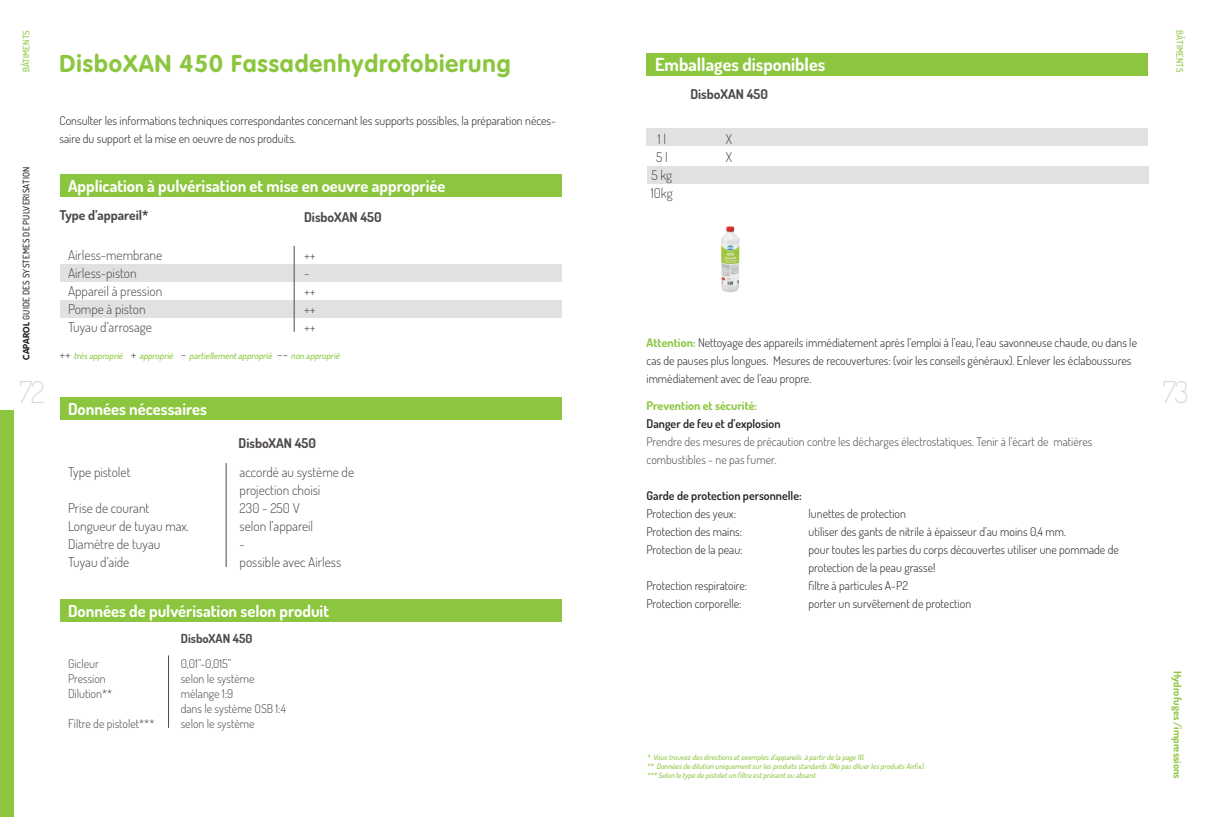
<style>
.page{position:relative;width:1208px;height:817px;background:#fff}
.page>*{position:absolute;margin:0;border:0;box-sizing:border-box;transform-origin:0 0}
.t1{font:200 30px "Dosis";color:#d9d7d2}
.t2{font:700 24px "VAG Rounded Std";letter-spacing:.04em;color:#8bc63e}
.t3{font:700 18px "Dosis";color:#fff}
.t4{font:700 16.5px "Dosis";color:#fff}
.t5{font:300 13.5px/18px "Dosis";color:#4d4948}
.t6{font:700 13.5px "Dosis";color:#4d4948}
.t7{font:700 12.45px "Dosis";color:#4d4948}
.t8{font:300 12px/18px "Dosis";color:#231f20}
.t9{font:300 12px/18px "Dosis";color:#4d4948}
.t10{font:600 12px "Dosis";color:#231f20}
.t11{font:700 12px "Dosis";color:#8bc63e}
.t12{font:700 10.5px "Dosis";color:#8bc63e}
.t13{font:italic 500 9px "Dosis";color:#8bc63e}
.t14{font:500 9px "Dosis";letter-spacing:.02em;color:#231f20}
.t15{font:500 9px "Dosis";letter-spacing:.02em;color:#8bc63e}
.t16{font:italic 500 7.5px "Dosis";color:#8bc63e}
.s1{font-family:"VAG Rounded Std";font-weight:700}
.s2{font-weight:700;color:#8bc63e}
.s3{font-weight:300;font-style:normal;font-size:13.5px;color:#4d4948}
</style>
<div class="page">
<div style="left:0;top:410px;width:14px;height:406px;background:#8bc63e"></div>
<div style="left:60px;top:300px;width:501px;height:18px;background:#e1e1e0"></div>
<div style="left:60px;top:264px;width:501px;height:18px;background:#e1e1e0"></div>
<div style="left:60px;top:174px;width:501px;height:23px;background:#8bc63e"></div>
<div style="left:60px;top:396px;width:501px;height:23px;background:#8bc63e"></div>
<div style="left:60px;top:599px;width:501px;height:23px;background:#8bc63e"></div>
<hr style="left:294px;top:246px;width:1px;height:85px;background:#4d4948">
<hr style="left:226px;top:463px;width:1px;height:104px;background:#4d4948">
<hr style="left:168px;top:655px;width:1px;height:72px;background:#4d4948">
<div style="left:647px;top:166px;width:501px;height:18px;background:#e1e1e0"></div>
<div style="left:646px;top:53px;width:502px;height:23px;background:#8bc63e"></div>
<div style="left:646px;top:128px;width:502px;height:18px;background:#e1e1e0"></div>
<img style="left:721px;top:226px;width:18px;height:66px">
<p class="t15" style="left:20px;top:72px;width:44px;rotate:-90deg">BÂTIMENTS</p>
<p class="t15" style="left:1185px;top:30px;width:44px;rotate:90deg">BÂTIMENTS</p>
<p class="t2" style="left:60px;top:49px;width:452px">DisboXAN 450 Fassadenhydrofobierung</p>
<p class="t8" style="left:60px;top:111px;width:498px">Consulter les informations techniques correspondantes concernant les supports possibles, la préparation néces&shy;saire du support et la mise en oeuvre de nos produits.</p>
<p class="t4" style="left:68px;top:175px;width:379px">Application à pulvérisation et mise en oeuvre appropriée</p>
<p class="t3" style="left:655px;top:52px;width:172px">Emballages disponibles</p>
<p class="t6" style="left:690px;top:86px;width:79px">DisboXAN 450</p>
<p class="t5" style="left:726px;top:129px;width:8px">X</p>
<p class="t5" style="left:726px;top:147px;width:8px">X</p>
<p class="t5" style="left:657px;top:129px;width:10px">1 l</p>
<p class="t5" style="left:656px;top:147px;width:13px">5 l</p>
<p class="t5" style="left:651px;top:165px;width:22px">5 kg</p>
<p class="t5" style="left:651px;top:183px;width:24px">10kg</p>
<p class="t14" style="left:20px;top:360px;width:195px;rotate:-90deg"><span class="s1">CAPAROL</span> GUIDE DES SYSTEMES DE PULVERISATION</p>
<h1 class="t1" style="left:19px;top:372px;width:27px">72</h1>
<h1 class="t1" style="left:1162px;top:372px;width:27px">73</h1>
<p class="t6" style="left:60px;top:206px;width:91px">Type d’appareil*</p>
<p class="t6" style="left:304px;top:208px;width:79px">DisboXAN 450</p>
<p class="t5" style="left:68px;top:245px;width:96px">Airless-membrane</p>
<p class="t5" style="left:68px;top:263px;width:70px">Airless-piston</p>
<p class="t5" style="left:68px;top:281px;width:96px">Appareil à pression</p>
<p class="t5" style="left:68px;top:299px;width:79px">Pompe à piston</p>
<p class="t5" style="left:68px;top:317px;width:85px">Tuyau d’arrosage</p>
<p class="t5" style="left:304px;top:245px;width:13px">++</p>
<p class="t5" style="left:304px;top:263px;width:7px">-</p>
<p class="t5" style="left:304px;top:281px;width:13px">++</p>
<p class="t5" style="left:304px;top:299px;width:13px">++</p>
<p class="t5" style="left:304px;top:317px;width:13px">++</p>
<p class="t8" style="left:646px;top:333px;width:492px"><span class="s2">Attention:</span> Nettoyage des appareils immédiatement après l’emploi à l’eau, l’eau savonneuse chaude, ou dans le cas de pauses plus longues. Mesures de recouvertures: (voir les conseils généraux). Enlever les éclaboussures immédiatement avec de l’eau propre.</p>
<p class="t11" style="left:646px;top:397px;width:112px">Prevention et sécurité:</p>
<p class="t10" style="left:646px;top:415px;width:135px">Danger de feu et d’explosion</p>
<p class="t9" style="left:646px;top:432px;width:447px">Prendre des mesures de précaution contre les décharges électrostatiques. Tenir à l’écart de matières combustibles - ne pas fumer.</p>
<p class="t10" style="left:646px;top:487px;width:157px">Garde de protection personnelle:</p>
<p class="t8" style="left:646px;top:504px;width:91px">Protection des yeux:</p>
<p class="t8" style="left:808px;top:504px;width:99px">lunettes de protection</p>
<p class="t8" style="left:646px;top:522px;width:97px">Protection des mains:</p>
<p class="t8" style="left:808px;top:522px;width:259px">utiliser des gants de nitrile à épaisseur d’au moins 0,4 mm.</p>
<p class="t8" style="left:646px;top:540px;width:98px">Protection de la peau:</p>
<p class="t8" style="left:808px;top:540px;width:312px">pour toutes les parties du corps découvertes utiliser une pommade de</p>
<p class="t8" style="left:808px;top:558px;width:128px">protection de la peau grasse!</p>
<p class="t8" style="left:646px;top:576px;width:102px">Protection respiratoire:</p>
<p class="t8" style="left:808px;top:576px;width:101px">filtre à particules A-P2</p>
<p class="t8" style="left:646px;top:594px;width:97px">Protection corporelle:</p>
<p class="t8" style="left:808px;top:594px;width:164px">porter un survêtement de protection</p>
<p class="t13" style="left:60px;top:349px;width:284px"><span class="s3">+ +</span> trèsapproprié <span class="s3">+</span> approprié <span class="s3">-</span> partiellementapproprié <span class="s3">- -</span> non approprié</p>
<p class="t4" style="left:68px;top:398px;width:140px">Données nécessaires</p>
<p class="t6" style="left:238px;top:434px;width:79px">DisboXAN 450</p>
<p class="t5" style="left:68px;top:462px;width:64px">Type pistolet</p>
<p class="t5" style="left:68px;top:498px;width:83px">Prise de courant</p>
<p class="t5" style="left:68px;top:516px;width:123px">Longueur de tuyau max.</p>
<p class="t5" style="left:68px;top:534px;width:94px">Diamètre de tuyau</p>
<p class="t5" style="left:68px;top:552px;width:63px">Tuyau d’aide</p>
<p class="t5" style="left:240px;top:462px;width:116px">accordé au système de projection choisi</p>
<p class="t5" style="left:240px;top:498px;width:62px">230 - 250 V</p>
<p class="t5" style="left:240px;top:516px;width:75px">selon l’appareil</p>
<p class="t5" style="left:240px;top:534px;width:7px">-</p>
<p class="t5" style="left:240px;top:552px;width:103px">possible avec Airless</p>
<p class="t4" style="left:68px;top:600px;width:263px">Données de pulvérisation selon produit</p>
<p class="t9" style="left:68px;top:654px;width:32px">Gicleur</p>
<p class="t9" style="left:68px;top:669px;width:39px">Pression</p>
<p class="t9" style="left:68px;top:684px;width:46px">Dilution**</p>
<p class="t9" style="left:68px;top:714px;width:88px">Filtre de pistolet***</p>
<p class="t7" style="left:181px;top:630px;width:73px">DisboXAN 450</p>
<p class="t9" style="left:181px;top:654px;width:52px">0,01”-0,015”</p>
<p class="t9" style="left:181px;top:669px;width:75px">selon le système</p>
<p class="t9" style="left:181px;top:684px;width:54px">mélange 1:9</p>
<p class="t9" style="left:181px;top:699px;width:107px">dans le système OSB 1:4</p>
<p class="t9" style="left:181px;top:714px;width:75px">selon le système</p>
<p class="t16" style="left:647px;top:751px;width:221px">* Voustrouvezdesdirectionsetexemplesd’appareils à partirde la page 16.</p>
<p class="t16" style="left:647px;top:760px;width:280px">** Donnéesde dilution uniquementsurlesproduitsstandards.(Ne pasdiluerlesproduitsAirfix)</p>
<p class="t16" style="left:647px;top:769px;width:173px">*** Selon le type de pistoletun filtre estprésentou absent.</p>
<p class="t12" style="left:1184px;top:670px;width:109px;rotate:90deg">Hydrofuges /impressions</p>
</div>
